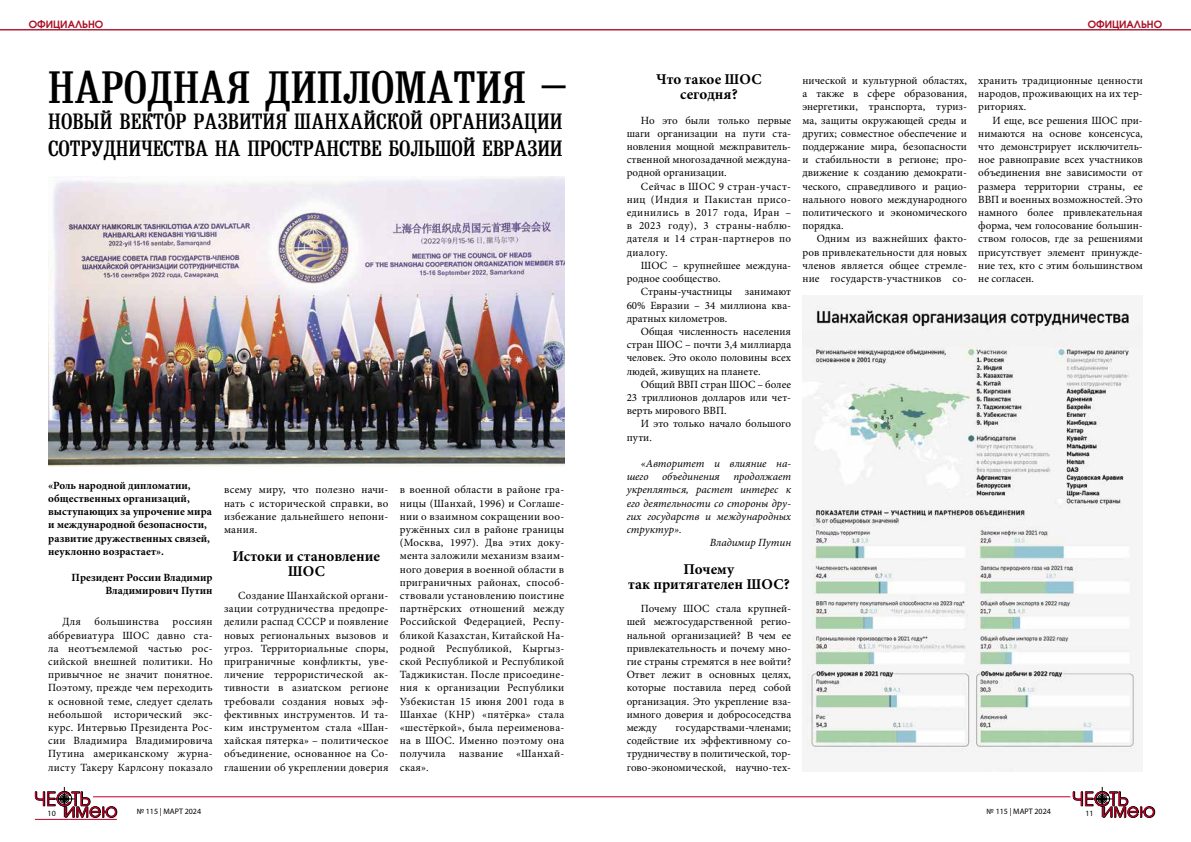
<style>
.page{position:relative;width:1191px;height:842px;background:#fff}
.page>*{position:absolute;margin:0;border:0;box-sizing:border-box;transform-origin:0 0}
.t1{font:45px "Bruskovaya Plain";color:#000;scale:.9 1}
.t2{font:22px/26.4px "Bruskovaya Plain";letter-spacing:-.01em;color:#000;scale:.9 1}
.t3{font:700 15px/15px "Minion Pro";color:#000;text-align:center}
.t4{font:11px/13.2px "Minion Pro";letter-spacing:.005em;color:#000;text-align:justify}
.t5{font:700 11px/13.2px "Minion Pro";color:#000}
.t6{font:italic 11px "Minion Pro";color:#000}
.t7{font:600 10px "Avant Garde Gothic C";color:#a9132a}
.t8{font:8px "Myriad Pro";color:#000}
</style>
<div class="page">
<svg style="left:35px;top:786px;width:82px;height:32px"></svg>
<svg style="left:1072px;top:786px;width:83px;height:32px"></svg>
<hr style="left:35px;top:819px;width:82px;height:1px;background:#be0028">
<hr style="left:93px;top:796px;width:977px;height:1px;background:#be0028">
<img style="left:48px;top:176px;width:516px;height:291px">
<img style="left:802px;top:306px;width:340px;height:465px">
<hr style="left:0;top:29px;width:1191px;height:1px;background:#a9132a">
<p class="t7" style="left:29px;top:18px;width:76px">ОФИЦИАЛЬНО</p>
<p class="t7" style="left:1087px;top:18px;width:76px">ОФИЦИАЛЬНО</p>
<h1 class="t1" style="left:48px;top:64px;width:578px">НАРОДНАЯ ДИПЛОМАТИЯ –</h1>
<h2 class="t2" style="left:48px;top:109px;width:573px">НОВЫЙ ВЕКТОР РАЗВИТИЯ ШАНХАЙСКОЙ ОРГАНИЗАЦИИ<br>СОТРУДНИЧЕСТВА НА ПРОСТРАНСТВЕ БОЛЬШОЙ ЕВРАЗИИ</h2>
<p class="t5" style="left:48px;top:478px;width:165px">«Роль народной дипломатии, общественных организаций, выступающих за упрочение мира и международной безопасности, развитие дружественных связей, неуклонно возрастает».</p>
<p class="t5" style="left:72px;top:571px;width:143px;text-align:right">Президент России Владимир<br>Владимирович Путин</p>
<p class="t4" style="left:48px;top:615px;width:166px;text-indent:14px">Для большинства россиян аббревиатура ШОС давно ста&shy;ла неотъемлемой частью рос&shy;сийской внешней политики. Но привычное не значит понятное.<br>Поэтому, прежде чем переходить к основной теме, следует сделать небольшой исторический экс&shy;курс. Интервью Президента Рос&shy;сии Владимира Владимировича Путина американскому журна&shy;листу Такеру Карлсону показало</p>
<p class="t4" style="left:224px;top:483px;width:166px">всему миру, что полезно начи&shy;нать с исторической справки, во избежание дальнейшего непони&shy;мания.</p>
<h3 class="t3" style="left:232px;top:549px;width:149px">Истоки и становление<br>ШОС</h3>
<p class="t4" style="left:224px;top:589px;width:166px;text-indent:14px">Создание Шанхайской органи&shy;зации сотрудничества предопре&shy;делили распад СССР и появление новых региональных вызовов и угроз. Территориальные споры, приграничные конфликты, уве&shy;личение террористической ак&shy;тивности в азиатском регионе требовали создания новых эф&shy;фективных инструментов. И та&shy;ким инструментом стала «Шан&shy;хайская пятерка» – политическое объединение, основанное на Со&shy;глашении об укреплении доверия</p>
<p class="t4" style="left:400px;top:483px;width:166px">в военной области в районе гра&shy;ницы (Шанхай, 1996) и Соглаше&shy;нии о взаимном сокращении воо&shy;ружённых сил в районе границы (Москва, 1997). Два этих доку&shy;мента заложили механизм взаим&shy;ного доверия в военной области в приграничных районах, способ&shy;ствовали установлению поистине партнёрских отношений между Российской Федерацией, Респу&shy;бликой Казахстан, Китайской На&shy;родной Республикой, Кыргыз&shy;ской Республикой и Республикой Таджикистан. После присоедине&shy;ния к организации Республики Узбекистан 15 июня 2001 года в Шанхае (КНР) «пятёрка» стала «шестёркой», была переименова&shy;на в ШОС. Именно поэтому она получила название «Шанхай&shy;ская».</p>
<h3 class="t3" style="left:656px;top:71px;width:107px">Что такое ШОС сегодня?</h3>
<p class="t4" style="left:626px;top:114px;width:166px;text-indent:14px">Но это были только первые шаги организации на пути ста&shy;новления мощной межправитель&shy;ственной многозадачной междуна&shy;родной организации.</p>
<p class="t4" style="left:626px;top:180px;width:166px;text-indent:14px">Сейчас в ШОС 9 стран-участ&shy;ниц (Индия и Пакистан присо&shy;единились в 2017 года, Иран – в 2023 году), 3 страны-наблю&shy;дателя и 14 стран-партнеров по диалогу.</p>
<p class="t4" style="left:626px;top:259px;width:166px;text-indent:14px">ШОС – крупнейшее междуна&shy;родное сообщество.</p>
<p class="t4" style="left:626px;top:285px;width:166px;text-indent:14px">Страны-участницы занимают 60% Евразии – 34 миллиона ква&shy;дратных километров.</p>
<p class="t4" style="left:626px;top:325px;width:166px;text-indent:14px">Общая численность населения стран ШОС – почти 3,4 миллиарда человек. Это около половины всех людей, живущих на планете.</p>
<p class="t4" style="left:626px;top:378px;width:166px;text-indent:14px">Общий ВВП стран ШОС – более 23 триллионов долларов или чет&shy;верть мирового ВВП.</p>
<p class="t4" style="left:626px;top:417px;width:166px;text-indent:14px">И это только начало большого пути.</p>
<p class="t6" style="left:641px;top:456px;width:152px">«Авторитет и влияние на-</p>
<p class="t6" style="left:626px;top:469px;width:166px">шего объединения продолжает</p>
<p class="t6" style="left:626px;top:482px;width:166px">укрепляться, растет интерес к</p>
<p class="t6" style="left:626px;top:495px;width:166px">его деятельности со стороны дру-</p>
<p class="t6" style="left:626px;top:509px;width:166px">гих государств и международных</p>
<p class="t6" style="left:626px;top:522px;width:57px">структур».</p>
<p class="t6" style="left:710px;top:535px;width:83px">Владимир Путин</p>
<h3 class="t3" style="left:628px;top:562px;width:163px">Почему<br>так притягателен ШОС?</h3>
<p class="t4" style="left:626px;top:602px;width:166px;text-indent:14px">Почему ШОС стала крупней&shy;шей межгосударственной регио&shy;нальной организацией? В чем ее привлекательность и почему мно&shy;гие страны стремятся в нее войти?<br>Ответ лежит в основных целях, которые поставила перед собой организация. Это укрепление вза&shy;имного доверия и добрососедства между</p>
<p class="t4" style="left:626px;top:721px;width:166px;text-indent:49px">государствами-членами; содействие их эффективному со&shy;трудничеству в политической, тор&shy;гово-экономической, научно-тех-</p>
<p class="t4" style="left:802px;top:74px;width:166px">нической и культурной областях, а также в сфере образования, энергетики, транспорта, туриз&shy;ма, защиты окружающей среды и других; совместное обеспечение и поддержание мира, безопасности и стабильности в регионе; про&shy;движение к созданию демократи&shy;ческого, справедливого и рацио&shy;нального нового международного политического и экономического порядка.</p>
<p class="t4" style="left:802px;top:232px;width:166px;text-indent:14px">Одним из важнейших факто&shy;ров привлекательности для новых членов является общее стремле&shy;ние государств-участников со-</p>
<p class="t4" style="left:978px;top:74px;width:166px">хранить традиционные ценности народов, проживающих на их тер&shy;риториях.</p>
<p class="t4" style="left:978px;top:114px;width:166px;text-indent:14px">И еще, все решения ШОС при&shy;нимаются на основе консенсуса, что демонстрирует исключитель&shy;ное равноправие всех участников объединения вне зависимости от размера территории страны, ее ВВП и военных возможностей. Это намного более привлекательная форма, чем голосование большин&shy;ством голосов, где за решениями присутствует элемент принужде&shy;ние тех, кто с этим большинством не согласен.</p>
<p class="t8" style="left:48px;top:808px;width:10px">10</p>
<p class="t8" style="left:137px;top:807px;width:66px">№ 115 | МАРТ 2024</p>
<p class="t8" style="left:986px;top:807px;width:66px">№ 115 | МАРТ 2024</p>
<p class="t8" style="left:1085px;top:808px;width:10px">11</p>
</div>
